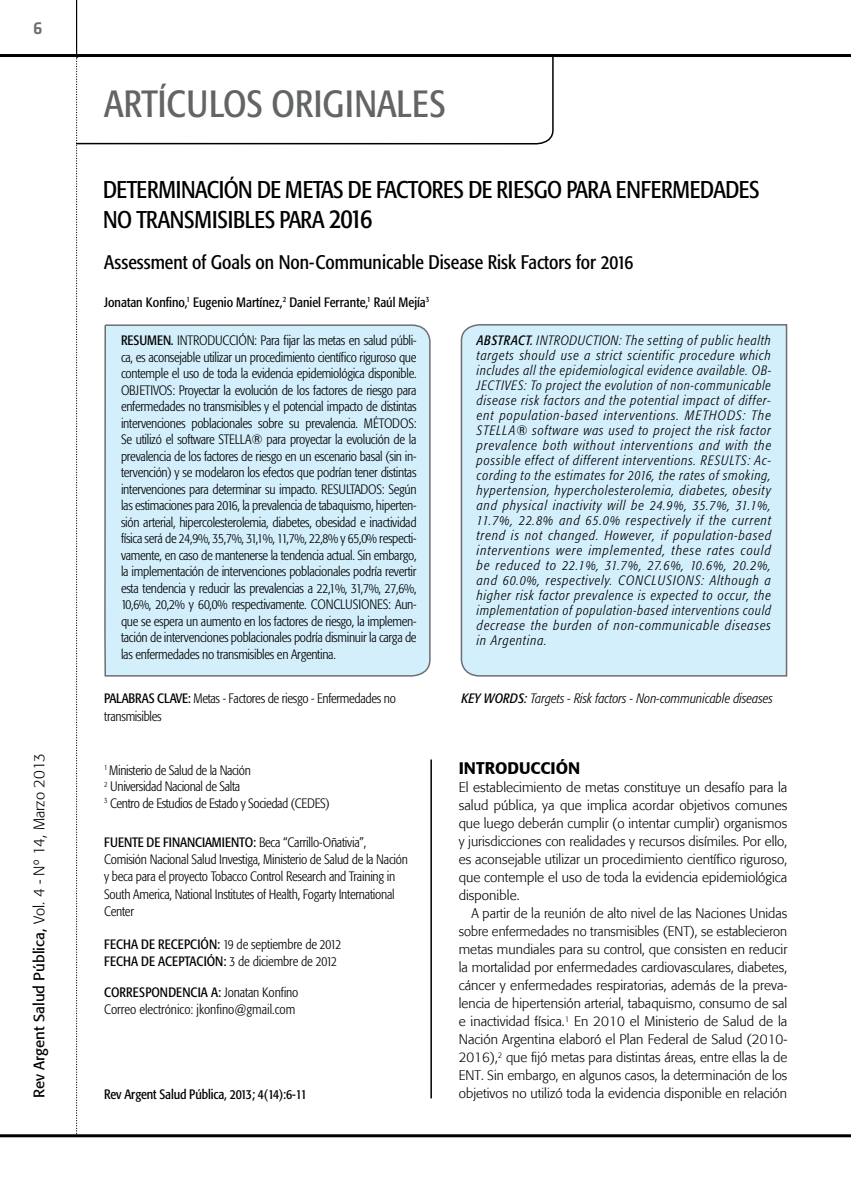
<style>
.page{position:relative;width:851px;height:1191px;background:#fff}
.page>*{position:absolute;margin:0;border:0;box-sizing:border-box;transform-origin:0 0}
.t1{font:condensed 37.5px "Formata";color:#636466}
.t2{font:condensed 24px/30px "Formata";letter-spacing:-.005em;color:#000}
.t3{font:condensed 19.5px "Formata";color:#000}
.t4{font:500 18px "Klavika";color:#6d6e71}
.t5{font:500 16.5px "Formata";color:#000}
.t6{font:15px "Formata";color:#000}
.t7{font:300 condensed 13.5px/16.5px "Formata";letter-spacing:-.015em;color:#000}
.t8{font:italic 300 condensed 13.5px/15px "Formata";letter-spacing:.06em;color:#000;text-align:justify}
.t9{font:300 13.5px/18px "Formata";color:#000;text-align:justify}
.t10{font:condensed 13.5px "Formata";color:#000}
.t11{font:italic 300 condensed 13.5px "Formata";color:#000}
.s1{font-weight:300}
.s2{font-size:27px}
.s3{font-weight:400}
</style>
<div class="page">
<hr style="left:0;top:54px;width:850px;height:3px;background:#000">
<hr style="left:0;top:1134px;width:850px;height:3px;background:#000">
<hr style="left:76px;top:0;width:1px;height:54px;background:#000">
<svg style="left:76px;top:145px;width:2px;height:990px"></svg>
<div style="left:104px;top:324px;width:327px;height:353px;background:#d4effc"></div>
<div style="left:460px;top:324px;width:327px;height:353px;background:#d4effc"></div>
<svg style="left:76px;top:57px;width:478px;height:88px"></svg>
<hr style="left:430px;top:759px;width:2px;height:339px;background:#000">
<h3 class="t4" style="left:33px;top:19px;width:11px">6</h3>
<p class="t6" style="left:30px;top:1098px;width:347px;rotate:-90deg">Rev Argent Salud Pública, <span class="s1">Vol. 4 - Nº 14, Marzo 2013</span></p>
<h1 class="t1" style="left:104px;top:82px;width:343px">ARTíCULos originales</h1>
<h2 class="t2" style="left:103px;top:175px;width:658px">Determinación de metas de factores de riesgo para enfermedades no transmisibles para <span class="s2">2016</span></h2>
<h3 class="t3" style="left:104px;top:251px;width:530px">Assessment of Goals on Non-Communicable Disease Risk Factors for 2016</h3>
<p class="t10" style="left:104px;top:294px;width:327px">Jonatan Konfino,<sup>1</sup> Eugenio Martínez,<sup>2</sup> Daniel Ferrante,<sup>1</sup> Raúl Mejía<sup>3</sup></p>
<p class="t7" style="left:121px;top:332px;width:297px;text-align:justify"><span class="s3">RESUMEN.</span> INTRODUCCIÓN: Para fijar las metas en salud públi&shy;ca, es aconsejable utilizar un procedimiento científico riguroso que contemple el uso de toda la evidencia epidemiológica disponible.<br>OBJETIVOS: Proyectar la evolución de los factores de riesgo para enfermedades no transmisibles y el potencial impacto de distintas intervenciones poblacionales sobre su prevalencia. MÉTODOS:<br>Se utilizó el software STELLA® para proyectar la evolución de la prevalencia de los factores de riesgo en un escenario basal (sin in&shy;tervención) y se modelaron los efectos que podrían tener distintas intervenciones para determinar su impacto. RESULTADOS: Según las estimaciones para 2016, la prevalencia de tabaquismo, hiperten&shy;sión arterial, hipercolesterolemia, diabetes, obesidad e inactividad física será de 24,9%, 35,7%, 31,1%, 11,7%, 22,8% y 65,0% respecti&shy;vamente, en caso de mantenerse la tendencia actual. Sin embargo, la implementación de intervenciones poblacionales podría revertir esta tendencia y reducir las prevalencias a 22,1%, 31,7%, 27,6%, 10,6%, 20,2% y 60,0% respectivamente. CONCLUSIONES: Aun&shy;que se espera un aumento en los factores de riesgo, la implemen&shy;tación de intervenciones poblacionales podría disminuir la carga de las enfermedades no transmisibles en Argentina.</p>
<p class="t7" style="left:104px;top:689px;width:293px;line-height:18px"><span class="s3">Palabras clave:</span> Metas - Factores de riesgo - Enfermedades no transmisibles</p>
<p class="t7" style="left:104px;top:761px;width:227px"><sup>1</sup> Ministerio de Salud de la Nación<br><sup>2</sup> Universidad Nacional de Salta<br><sup>3</sup> Centro de Estudios de Estado y Sociedad (CEDES)</p>
<p class="t10" style="left:104px;top:834px;width:21px">FUENTE</p>
<p class="t10" style="left:147px;top:834px;width:24px">DE FINANCIAMIENTO</p>
<p class="t7" style="left:104px;top:834px;width:305px;line-height:17.1px;text-indent:149px"><span class="s3">:</span> Beca “Carrillo-Oñativia”, Comisión Nacional Salud Investiga, Ministerio de Salud de la Nación y beca para el proyecto Tobacco Control Research and Training in South America, National Institutes of Health, Fogarty International Center</p>
<p class="t10" style="left:104px;top:936px;width:62px">FECHA DE RECEPCIÓN</p>
<p class="t7" style="left:217px;top:936px;width:126px"><span class="s3">:</span> 19 de septiembre de 2012</p>
<p class="t10" style="left:104px;top:953px;width:62px">FECHA DE ACEPTACIÓN</p>
<p class="t7" style="left:223px;top:953px;width:115px"><span class="s3">:</span> 3 de diciembre de 2012</p>
<p class="t10" style="left:104px;top:984px;width:8px">CORRESPON</p>
<p class="t10" style="left:168px;top:984px;width:16px">DENCIA</p>
<p class="t7" style="left:104px;top:984px;width:196px;text-align:right"><span class="s3">A:</span> Jonatan Konfino<br>Correo electrónico: jkonfino@gmail.com</p>
<p class="t10" style="left:104px;top:1085px;width:204px">Rev Argent Salud Pública, 2013; 4(14):6-11</p>
<p class="t8" style="left:477px;top:333px;width:296px"><span class="s3">ABSTRACT.</span> INTRODUCTION: The setting of public health targets should use a strict scientific procedure which includes all the epidemiological evidence available. OB-JECTIVES: To project the evolution of non-communicable disease risk factors and the potential impact of differ&shy;ent population-based interventions. METHODS: The STELLA® software was used to project the risk factor prevalence both without interventions and with the possible effect of different interventions. RESULTS: Ac&shy;cording to the estimates for 2016, the rates of smoking, hypertension, hypercholesterolemia, diabetes, obesity and physical inactivity will be 24.9%, 35.7%, 31.1%, 11.7%, 22.8% and 65.0% respectively if the current trend is not changed. However, if population-based interventions were implemented, these rates could be reduced to 22.1%, 31.7%, 27.6%, 10.6%, 20.2%, and 60.0%, respectively. CONCLUSIONS: Although a higher risk factor prevalence is expected to occur, the implementation of population-based interventions could decrease the burden of non-communicable diseases in Argentina.</p>
<p class="t11" style="left:461px;top:690px;width:313px"><span class="s3">KEY WORDS:</span> Targets - Risk factors - Non-communicable diseases</p>
<p class="t5" style="left:458px;top:758px;width:123px">INTRODUCCIÓN</p>
<p class="t9" style="left:458px;top:778px;width:330px">El establecimiento de metas constituye un desafío para la salud pública, ya que implica acordar objetivos comunes que luego deberán cumplir (o intentar cumplir) organismos y jurisdicciones con realidades y recursos disímiles. Por ello, es aconsejable utilizar un procedimiento científico riguroso, que contemple el uso de toda la evidencia epidemiológica disponible.</p>
<p class="t9" style="left:458px;top:904px;width:330px;text-indent:13px">A partir de la reunión de alto nivel de las Naciones Unidas sobre enfermedades no transmisibles (ENT), se establecieron metas mundiales para su control, que consisten en reducir la mortalidad por enfermedades cardiovasculares, diabetes, cáncer y enfermedades respiratorias, además de la preva&shy;lencia de hipertensión arterial, tabaquismo, consumo de sal e inactividad física.<sup>1</sup> En 2010 el Ministerio de Salud de la Nación Argentina elaboró el Plan Federal de Salud (2010- 2016),<sup>2</sup> que fijó metas para distintas áreas, entre ellas la de ENT. Sin embargo, en algunos casos, la determinación de los objetivos no utilizó toda la evidencia disponible en relación</p>
</div>
